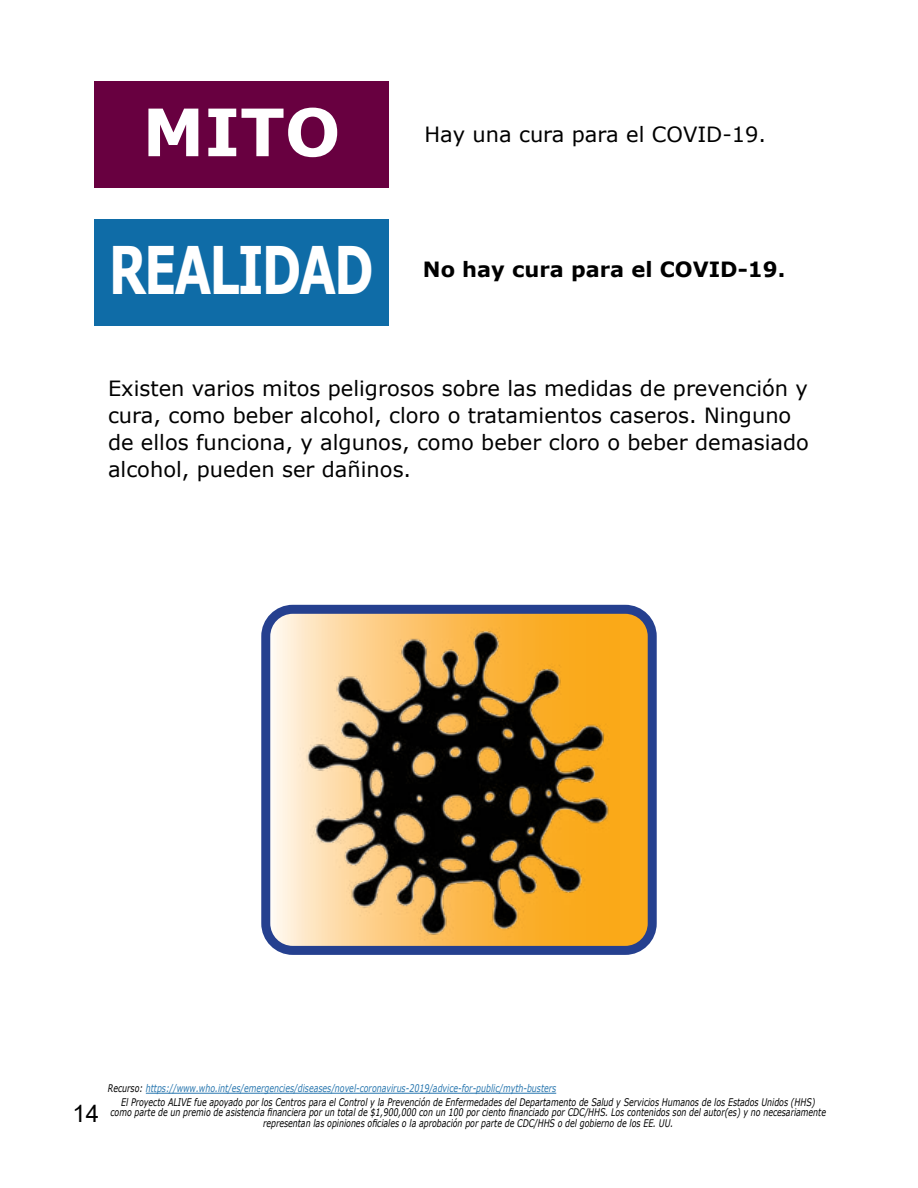
<style>
.page{position:relative;width:918px;height:1188px;background:#fff}
.page>*{position:absolute;margin:0;border:0;box-sizing:border-box;transform-origin:0 0}
.t1{font:700 65.55px "Verdana";letter-spacing:-.045em;color:#fff;scale:.73 1}
.t2{font:700 65.55px "Verdana";letter-spacing:-.045em;color:#fff}
.t3{font:24px "Arial";color:#000}
.t4{font:21px/27px "Verdana";color:#000}
.t5{font:700 21px "Verdana";color:#000}
.t6{font:italic 10.5px/10.5px "Verdana";color:#000;text-align:center;scale:.75 1}
.t7{font:italic 10.5px "Verdana";color:#2977af;scale:.75 1}
.s1{color:#000}
</style>
<div class="page">
<hr style="left:146px;top:1093px;width:410px;height:1px;background:#2977af">
<div style="left:94px;top:81px;width:295px;height:107px;background:#680040"></div>
<div style="left:94px;top:219px;width:295px;height:107px;background:#0f6ca7"></div>
<svg style="left:271px;top:615px;width:376px;height:330px"></svg>
<img style="left:298px;top:616px;width:322px;height:328px">
<div style="left:261px;top:605px;width:396px;height:350px;border:9px solid #25408f;border-radius:27px"></div>
<p class="t2" style="left:142px;top:86px;width:200px">MITO</p>
<p class="t1" style="left:109px;top:224px;width:365px">REALIDAD</p>
<p class="t4" style="left:424px;top:120px;width:343px">Hay una cura para el COVID-19.</p>
<p class="t5" style="left:423px;top:255px;width:364px">No hay cura para el COVID-19.</p>
<p class="t4" style="left:108px;top:375px;width:702px">Existen varios mitos peligrosos sobre las medidas de prevención y cura, como beber alcohol, cloro o tratamientos caseros. Ninguno de ellos funciona, y algunos, como beber cloro o beber demasiado alcohol, pueden ser dañinos.</p>
<h2 class="t3" style="left:72px;top:1097px;width:28px">14</h2>
<p class="t7" style="left:108px;top:1081px;width:599px"><span class="s1">Recurso:</span> https://www.who.int/es/emergencies/diseases/novel-coronavirus-2019/advice-for-public/myth-busters</p>
<p class="t6" style="left:110px;top:1097px;width:956px">El Proyecto ALIVE fue apoyado por los Centros para el Control y la Prevención de Enfermedades del Departamento de Salud y Servicios Humanos de los Estados Unidos (HHS) como parte de un premio de asistencia financiera por un total de $1,900,000 con un 100 por ciento financiado por CDC/HHS. Los contenidos son del autor(es) y no necesariamente</p>
<p class="t6" style="left:263px;top:1118px;width:549px">representan las opiniones oficiales o la aprobación por parte de CDC/HHS o del gobierno de los EE. UU.</p>
</div>
